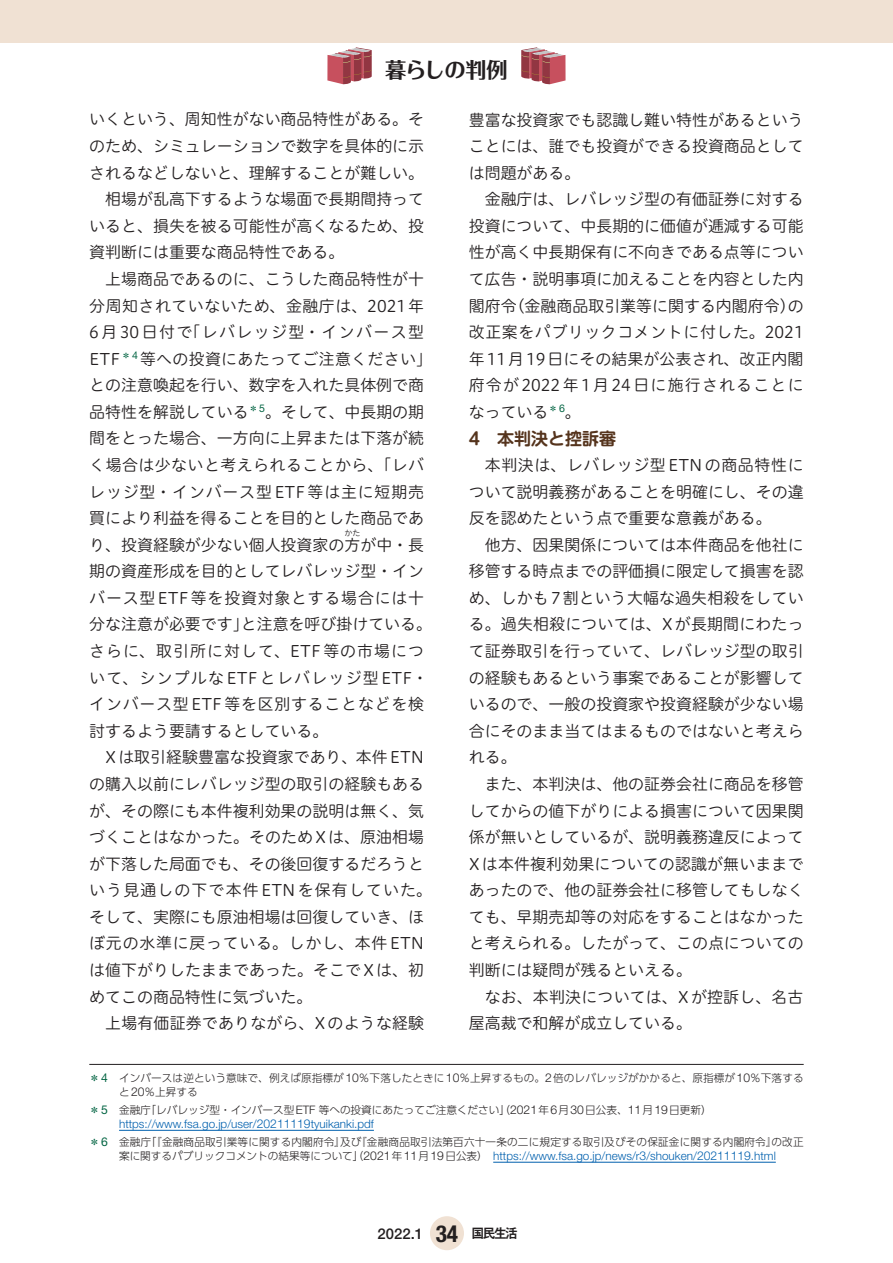
<style>
.page{position:relative;width:893px;height:1263px;background:#fff}
.page>*{position:absolute;margin:0;border:0;box-sizing:border-box;transform-origin:0 0}
.t1{font:700 21.3px "Folk Pro";letter-spacing:-.045em;color:#231f20}
.t2{font:700 16.95px "UD Shin M Go Pro De";color:#55341d}
.t3{font:15.9px/26.5px "Hiragino UD Sans R Std N W3";color:#231f20;text-align:justify}
.t4{font:15.9px/26.5px "Hiragino UD Sans R Std N W3";letter-spacing:.05em;color:#231f20}
.t5{font:15.9px "Hiragino UD Sans R Std N W3";letter-spacing:.03em;color:#231f20}
.t6{font:15.9px "Hiragino UD Sans R Std N W3";letter-spacing:.02em;color:#231f20}
.t7{font:15.9px "Hiragino UD Sans R Std N W3";letter-spacing:.085em;color:#231f20}
.t8{font:500 14.85px "Helvetica Neue LT Std";color:#231f20}
.t9{font:300 11.7px "Helvetica Neue LT Std";color:#0160ae}
.t10{font:300 10.65px/13.8px "UD Shin Go Pro";letter-spacing:.01em;color:#231f20}
.t11{font:7.95px "Hiragino UD Sans R Std N W3";color:#231f20}
.s1{font-weight:400;color:#026442}
.s2{font-family:"Helvetica Neue LT Std";font-weight:400;font-size:12.15px;color:#026442}
.s3{font-family:"Helvetica Neue LT Std";font-size:12.15px}
.s4{font-family:"Helvetica Neue LT Std";font-size:11.7px}
.s5{font-size:12.15px}
.s6{font-family:"UD Shin Go Pro";font-size:10.65px;color:#231f20}
.s7{font-size:12.15px;color:#231f20}
.s8{font-weight:700;font-stretch:condensed;font-size:23.4px}
.s9{font-family:"Gothic MB101 Pro De";font-weight:700;font-size:12.75px}
</style>
<div class="page">
<div style="left:430px;top:1216px;width:34px;height:34px;background:#f0e1d3;border-radius:50%"></div>
<div style="left:0;top:0;width:893px;height:43px;background:#f0e1d3"></div>
<svg style="left:327px;top:47px;width:44px;height:37px"></svg>
<svg style="left:521px;top:47px;width:45px;height:37px"></svg>
<hr style="left:119px;top:1130px;width:255px;height:1px;background:#0160ae">
<hr style="left:493px;top:1162px;width:283px;height:1px;background:#0160ae">
<hr style="left:89px;top:1064px;width:715px;height:1px;background:#231f20">
<h1 class="t1" style="left:385px;top:52px;width:124px">暮らしの判例</h1>
<p class="t3" style="left:89px;top:105px;width:336px">いくという、周知性がない商品特性がある。そ</p>
<p class="t3" style="left:89px;top:132px;width:336px">のため、シミュレーションで数字を具体的に示</p>
<p class="t3" style="left:89px;top:158px;width:336px">されるなどしないと、理解することが難しい。</p>
<p class="t3" style="left:105px;top:185px;width:320px">相場が乱高下するような場面で長期間持って</p>
<p class="t3" style="left:89px;top:212px;width:336px">いると、損失を被る可能性が高くなるため、投</p>
<p class="t3" style="left:89px;top:238px;width:257px">資判断には重要な商品特性である。</p>
<p class="t3" style="left:105px;top:265px;width:320px">上場商品であるのに、こうした商品特性が十</p>
<p class="t5" style="left:89px;top:294px;width:336px">分周知されていないため、金融庁は、2021年</p>
<p class="t7" style="left:89px;top:320px;width:336px">6月30日付で「レバレッジ型・インバース型</p>
<p class="t6" style="left:89px;top:347px;width:344px">ETF<sup>＊</sup><sup>4</sup> 等への投資にあたってご注意ください」</p>
<p class="t3" style="left:89px;top:371px;width:336px">との注意喚起を行い、数字を入れた具体例で商</p>
<p class="t3" style="left:89px;top:398px;width:336px">品特性を解説している<sup>＊</sup><sup>5</sup>。そして、中長期の期</p>
<p class="t3" style="left:89px;top:424px;width:336px">間をとった場合、一方向に上昇または下落が続</p>
<p class="t5" style="left:89px;top:453px;width:336px">く場合は少ないと考えられることから、「レバ</p>
<p class="t4" style="left:89px;top:477px;width:336px">レッジ型・インバース型ETF等は主に短期売</p>
<p class="t3" style="left:89px;top:504px;width:336px">買により利益を得ることを目的とした商品であ</p>
<p class="t3" style="left:89px;top:531px;width:336px">り、投資経験が少ない個人投資家の方が中・長</p>
<p class="t3" style="left:469px;top:105px;width:336px">豊富な投資家でも認識し難い特性があるということには、誰でも投資ができる投資商品としては問題がある。</p>
<p class="t3" style="left:469px;top:185px;width:336px;text-indent:16px">金融庁は、レバレッジ型の有価証券に対する投資について、中長期的に価値が逓減する可能性が高く中長期保有に不向きである点等について広告・説明事項に加えることを内容とした内閣府令（金融商品取引業等に関する内閣府令）の改正案をパブリックコメントに付した。2021年 11月 19日にその結果が公表され、改正内閣府令が2022年1月24日に施行されることになっている<sup>＊</sup><sup>6</sup>。</p>
<p class="t2" style="left:469px;top:424px;width:149px">4　本判決と控訴審</p>
<p class="t3" style="left:469px;top:451px;width:336px;text-indent:16px">本判決は、レバレッジ型ETNの商品特性について説明義務があることを明確にし、その違反を認めたという点で重要な意義がある。</p>
<p class="t3" style="left:469px;top:531px;width:336px;text-indent:16px">他方、因果関係については本件商品を他社に移管する時点までの評価損に限定して損害を認め、しかも 7割という大幅な過失相殺をしている。過失相殺については、Xが長期間にわたって証券取引を行っていて、レバレッジ型の取引の経験もあるという事案であることが影響しているので、一般の投資家や投資経験が少ない場合にそのまま当てはまるものではないと考えられる。</p>
<p class="t3" style="left:469px;top:770px;width:336px;text-indent:16px">また、本判決は、他の証券会社に商品を移管してからの値下がりによる損害について因果関係が無いとしているが、説明義務違反によってXは本件複利効果についての認識が無いままであったので、他の証券会社に移管してもしなくても、早期売却等の対応をすることはなかったと考えられる。したがって、この点についての判断には疑問が残るといえる。</p>
<p class="t3" style="left:469px;top:982px;width:336px;text-indent:16px">なお、本判決については、Xが控訴し、名古屋高裁で和解が成立している。</p>
<p class="t11" style="left:344px;top:527px;width:17px">かた</p>
<p class="t4" style="left:89px;top:557px;width:344px">期の資産形成を目的としてレバレッジ型・インバース型ETF等を投資対象とする場合には十分な注意が必要です」と注意を呼び掛けている。さらに、取引所に対して、ETF等の市場について、シンプルなETFとレバレッジ型ETF・インバース型ETF等を区別することなどを検討するよう要請するとしている。</p>
<p class="t3" style="left:89px;top:743px;width:344px;text-align:left;text-indent:16px">Xは取引経験豊富な投資家であり、本件ETNの購入以前にレバレッジ型の取引の経験もあるが、その際にも本件複利効果の説明は無く、気づくことはなかった。そのためXは、原油相場が下落した局面でも、その後回復するだろうという見通しの下で本件ETNを保有していた。そして、実際にも原油相場は回復していき、ほぼ元の水準に戻っている。しかし、本件ETNは値下がりしたままであった。そこでXは、初めてこの商品特性に気づいた。</p>
<p class="t3" style="left:105px;top:1009px;width:320px">上場有価証券でありながら、Xのような経験</p>
<p class="t10" style="left:119px;top:1071px;width:686px;text-indent:-30px"><span class="s1">＊</span><span class="s2">4</span> インバースは逆という意味で、例えば原指標が<span class="s3">10</span>％下落したときに<span class="s3">10</span>％上昇するもの。<span class="s3">2</span>倍のレバレッジがかかると、原指標が<span class="s3">10</span>％下落すると<span class="s3">20</span>％上昇する</p>
<p class="t10" style="left:89px;top:1102px;width:624px"><span class="s1">＊</span><span class="s2">5</span> 金融庁「レバレッジ型・インバース型<span class="s4">ETF</span> 等への投資にあたってご注意ください」（<span class="s3">2021</span>年<span class="s3">6</span>月<span class="s3">30</span>日公表、<span class="s3">11</span>月<span class="s3">19</span>日更新）</p>
<p class="t9" style="left:119px;top:1117px;width:256px">https://www.fsa.go.jp/user/<span class="s5">20211119</span>tyuikanki.pdf</p>
<p class="t10" style="left:89px;top:1134px;width:716px"><span class="s1">＊</span><span class="s2">6</span> 金融庁「『金融商品取引業等に関する内閣府令』及び『金融商品取引法第百六十一条の二に規定する取引及びその保証金に関する内閣府令』の改正</p>
<p class="t9" style="left:119px;top:1148px;width:658px"><span class="s6">案に関するパブリックコメントの結果等について」（</span><span class="s7">2021</span><span class="s6">年</span><span class="s7">11</span><span class="s6">月</span><span class="s7">19</span><span class="s6">日公表）　</span>https://www.fsa.go.jp/news/r<span class="s5">3</span>/shouken/<span class="s5">20211119</span>.html</p>
<p class="t8" style="left:378px;top:1224px;width:142px">2022.1 <span class="s8">34</span> <span class="s9">国民生活</span></p>
</div>
